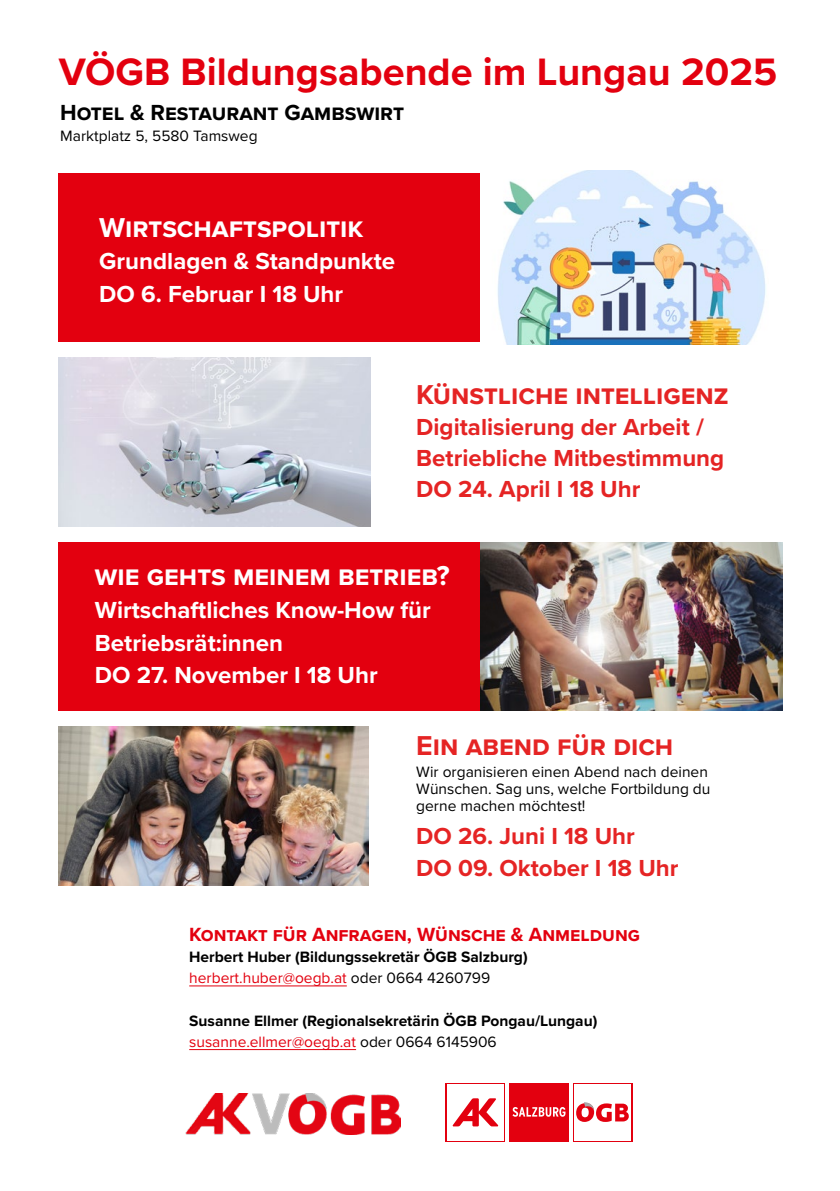
<style>
.page{position:relative;width:840px;height:1191px;background:#fff}
.page>*{position:absolute;margin:0;border:0;box-sizing:border-box;transform-origin:0 0}
.t1{font:700 39.6px "Proxima Nova";color:#e3000f}
.t2{font:700 28.2px "Proxima Nova";color:#fff}
.t3{font:700 28.2px "Proxima Nova";color:#e52424}
.t4{font:700 24px/32.6px "Proxima Nova";color:#fff}
.t5{font:700 24px/31.2px "Proxima Nova";color:#e52424}
.t6{font:700 22.6px "Proxima Nova";color:#000}
.t7{font:700 19.8px "Proxima Nova";color:#e3000f}
.t8{font:700 15.6px/21.2px "Proxima Nova";color:#000}
.t9{font:15.6px/17px "Proxima Nova";color:#000}
.s1{font-weight:400;color:#e3000f}
.s2{font-weight:400}
</style>
<div class="page">
<img style="left:185px;top:1093px;width:215px;height:41px">
<div style="left:59px;top:173px;width:721px;height:168px;background:#e3000f"></div>
<div style="left:59px;top:542px;width:721px;height:168px;background:#e3000f"></div>
<hr style="left:189px;top:985px;width:157px;height:1px;background:#e3000f">
<hr style="left:189px;top:1049px;width:167px;height:1px;background:#e3000f">
<img style="left:480px;top:170px;width:300px;height:174px">
<img style="left:59px;top:358px;width:311px;height:168px">
<img style="left:480px;top:542px;width:302px;height:168px">
<img style="left:59px;top:726px;width:309px;height:159px">
<div style="left:509px;top:1082px;width:59px;height:59px;background:#e3000f"></div>
<div style="left:445px;top:1082px;width:59px;height:59px;background:#e3000f"></div>
<div style="left:447px;top:1084px;width:56px;height:56px;background:#fff"></div>
<svg style="left:452px;top:1098px;width:46px;height:28px"></svg>
<svg style="left:512px;top:1107px;width:53px;height:9px"></svg>
<div style="left:572px;top:1082px;width:59px;height:59px;background:#e3000f"></div>
<div style="left:574px;top:1084px;width:56px;height:56px;background:#fff"></div>
<svg style="left:576px;top:1102px;width:52px;height:20px"></svg>
<h1 class="t1" style="left:59px;top:42px;width:719px">VÖGB Bildungsabende im Lungau 2025</h1>
<h3 class="t6" style="left:60px;top:96px;width:345px">Hotel &amp; Restaurant Gambswirt</h3>
<p class="t9" style="left:60px;top:127px;width:199px">Marktplatz 5, 5580 Tamsweg</p>
<h2 class="t2" style="left:99px;top:206px;width:265px">Wirtschaftspolitik</h2>
<h3 class="t4" style="left:99px;top:244px;width:297px">Grundlagen &amp; Standpunkte<br>DO 6. Februar I 18 Uhr</h3>
<h2 class="t3" style="left:416px;top:373px;width:314px">Künstliche intelligenz</h2>
<h3 class="t5" style="left:416px;top:410px;width:309px">Digitalisierung der Arbeit /<br>Betriebliche Mitbestimmung<br>DO 24. April I 18 Uhr</h3>
<h2 class="t2" style="left:95px;top:555px;width:356px">wie gehts meinem betrieb?</h2>
<h3 class="t4" style="left:95px;top:593px;width:337px">Wirtschaftliches Know-How für<br>Betriebsrät:innen<br>DO 27. November I 18 Uhr</h3>
<h2 class="t3" style="left:416px;top:724px;width:258px">Ein abend für dich</h2>
<p class="t9" style="left:416px;top:763px;width:295px">Wir organisieren einen Abend nach deinen<br>Wünschen. Sag uns, welche Fortbildung du gerne machen möchtest!</p>
<h3 class="t5" style="left:416px;top:819px;width:263px;line-height:32.6px">DO 26. Juni I 18 Uhr<br>DO 09. Oktober I 18 Uhr</h3>
<p class="t7" style="left:189px;top:919px;width:452px">Kontakt für Anfragen, Wünsche &amp; Anmeldung</p>
<p class="t8" style="left:189px;top:946px;width:340px">Herbert Huber (Bildungssekretär ÖGB Salzburg) <span class="s1">herbert.huber@oegb.at</span> <span class="s2">oder 0664 4260799</span></p>
<p class="t8" style="left:189px;top:1009px;width:409px">Susanne Ellmer (Regionalsekretärin ÖGB Pongau/Lungau) <span class="s1">susanne.ellmer@oegb.at</span> <span class="s2">oder 0664 6145906</span></p>
</div>
